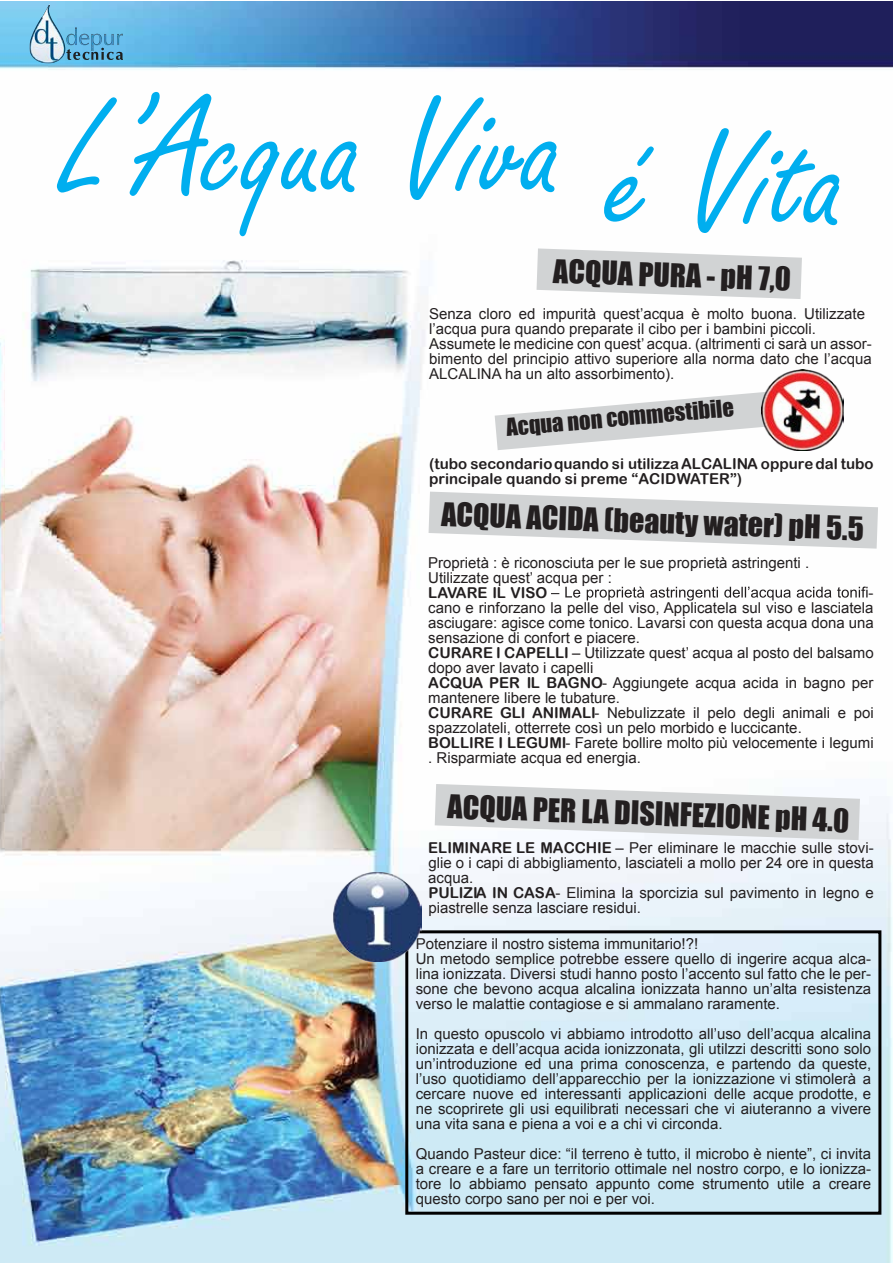
<style>
.page{position:relative;width:893px;height:1263px;background:#fff}
.page>*{position:absolute;margin:0;border:0;box-sizing:border-box;transform-origin:0 0}
.t1{font:150px "Freestyle Script";color:#00aeef}
.t2{font:30px "Impact";color:#231f20}
.t3{font:22.5px "Impact";color:#231f20}
.t4{font:15px/15px "Arial";color:#231f20}
.t5{font:15px/15px "Arial Rounded MT Bold";color:#231f20}
.s1{font-family:"Arial Rounded MT Bold"}
</style>
<div class="page">
<img style="left:0;top:1px;width:893px;height:1262px">
<svg style="left:536px;top:248px;width:266px;height:51px"></svg>
<svg style="left:495px;top:387px;width:267px;height:63px"></svg>
<svg style="left:551px;top:587px;width:317px;height:14px"></svg>
<div style="left:405px;top:930px;width:476px;height:285px;border:3px solid #010101"></div>
<img style="left:762px;top:369px;width:81px;height:82px">
<svg style="left:429px;top:492px;width:449px;height:57px"></svg>
<svg style="left:435px;top:784px;width:425px;height:56px"></svg>
<img style="left:332px;top:872px;width:90px;height:89px">
<img style="left:23px;top:3px;width:108px;height:64px">
<h1 class="t1" style="left:63px;top:67px;width:785px">L’Acqua Viva é Vita</h1>
<h2 class="t2" style="left:554px;top:248px;width:239px;rotate:2deg">ACQUA PURA - pH 7,0</h2>
<p class="t4" style="left:429px;top:306px;width:444px">Senza cloro ed impurità quest’acqua è molto buona. Utilizzate l’acqua pura quando preparate il cibo per i bambini piccoli.<br>Assumete le medicine con quest’ acqua. (altrimenti ci sarà un assor&shy;bimento del principio attivo superiore alla norma dato che l’acqua ALCALINA ha un alto assorbimento).</p>
<h3 class="t3" style="left:505px;top:410px;width:230px;rotate:-5deg">Acqua non commestibile</h3>
<p class="t5" style="left:429px;top:455px;width:446px">(tubo secondario quando si utilizza ALCALINA oppure dal tubo principale quando si preme “ACID WATER”)</p>
<h2 class="t2" style="left:442px;top:491px;width:424px;rotate:2deg">ACQUA ACIDA (beauty water) pH 5.5</h2>
<p class="t4" style="left:428px;top:555px;width:382px">Proprietà : è riconosciuta per le sue proprietà astringenti .<br>Utilizzate quest’ acqua per :</p>
<p class="t5" style="left:428px;top:584px;width:121px">LAVARE IL VISO</p>
<p class="t4" style="left:428px;top:585px;width:447px;text-indent:440px">- cano e rinforzano la pelle del viso, Applicatela sul viso e lasciatela asciugare: agisce come tonico. Lavarsi con questa acqua dona una sensazione di confort e piacere.<br><span class="s1">CURARE I CAPELLI</span> – Utilizzate quest’ acqua al posto del balsamo dopo aver lavato i capelli<br><span class="s1">ACQUA PER IL BAGNO</span>- Aggiungete acqua acida in bagno per mantenere libere le tubature.<br><span class="s1">CURARE GLI ANIMALI</span>- Nebulizzate il pelo degli animali e poi spazzolateli, otterrete così un pelo morbido e luccicante.<br><span class="s1">BOLLIRE I LEGUMI</span>- Farete bollire molto più velocemente i legumi . Risparmiate acqua ed energia.</p>
<h2 class="t2" style="left:448px;top:783px;width:403px;rotate:2deg">ACQUA PER LA DISINFEZIONE pH 4.0</h2>
<p class="t4" style="left:428px;top:840px;width:447px"><span class="s1">ELIMINARE LE MACCHIE</span> – Per eliminare le macchie sulle stovi&shy;glie o i capi di abbigliamento, lasciateli a mollo per 24 ore in questa</p>
<p class="t4" style="left:428px;top:885px;width:447px"><span class="s1">PULIZIA IN CASA</span>- Elimina la sporcizia sul pavimento in legno e piastrelle senza lasciare residui.</p>
<p class="t4" style="left:428px;top:870px;width:47px">acqua.</p>
<p class="t4" style="left:416px;top:937px;width:457px">Potenziare il nostro sistema immunitario!?!<br>Un metodo semplice potrebbe essere quello di ingerire acqua alca&shy;lina ionizzata. Diversi studi hanno posto l’accento sul fatto che le per&shy;sone che bevono acqua alcalina ionizzata hanno un’alta resistenza verso le malattie contagiose e si ammalano raramente.</p>
<p class="t4" style="left:416px;top:1027px;width:457px;text-align:justify">In questo opuscolo vi abbiamo introdotto all’uso dell’acqua alcalina ionizzata e dell’acqua acida ionizzonata, gli utilzzi descritti sono solo un’introduzione ed una prima conoscenza, e partendo da queste, l’uso quotidiamo dell’apparecchio per la ionizzazione vi stimolerà a cercare nuove ed interessanti applicazioni delle acque prodotte, e ne scoprirete gli usi equilibrati necessari che vi aiuteranno a vivere una vita sana e piena a voi e a chi vi circonda.</p>
<p class="t4" style="left:416px;top:1147px;width:457px;text-align:justify">Quando Pasteur dice: “il terreno è tutto, il microbo è niente”, ci invita a creare e a fare un territorio ottimale nel nostro corpo, e lo ionizza&shy;tore lo abbiamo pensato appunto come strumento utile a creare questo corpo sano per noi e per voi.</p>
</div>
